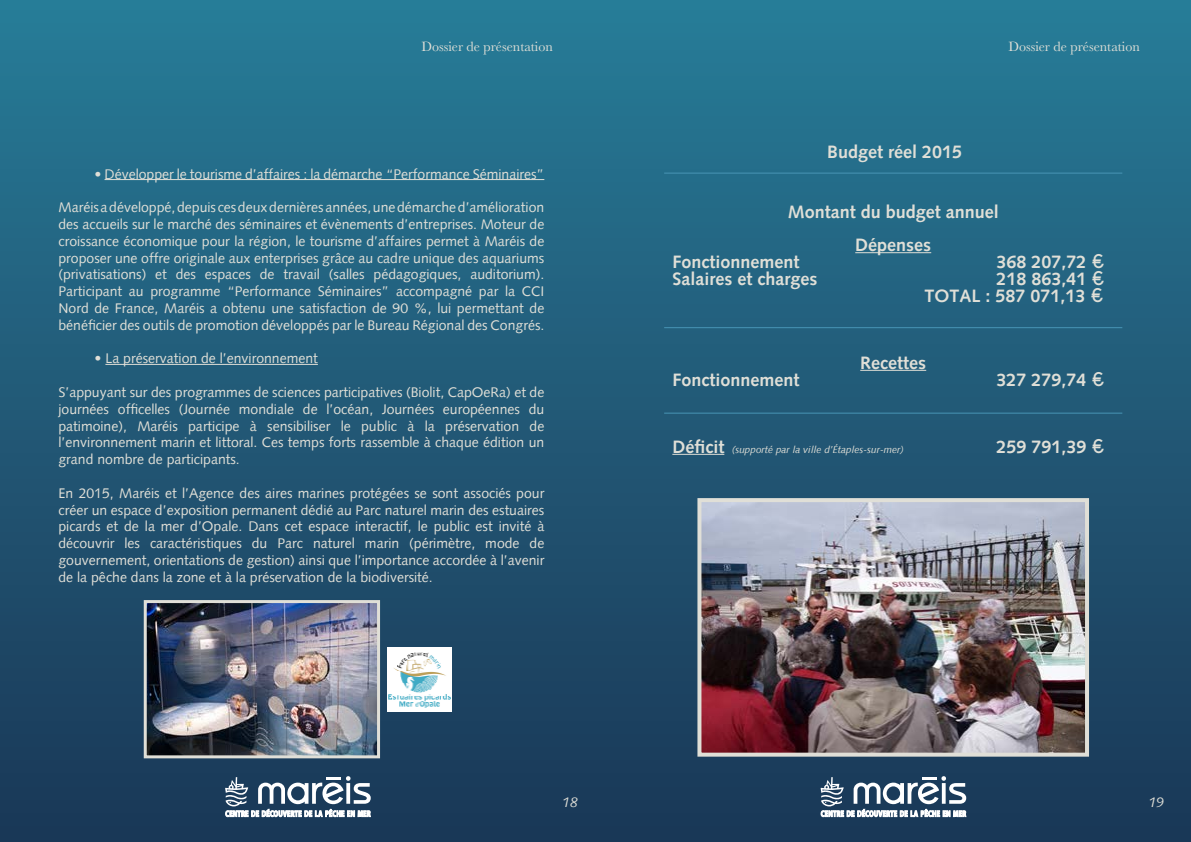
<style>
.page{position:relative;width:1191px;height:842px;background:#fff}
.page>*{position:absolute;margin:0;border:0;box-sizing:border-box;transform-origin:0 0}
.t1{font:700 18px/33.6px "Syntax";color:#e0dfd7;text-align:center}
.t2{font:14px/16.8px "Syntax";color:#e0dfd7;text-align:justify}
.t3{font:14px "Baskerville";color:#e0dfd7}
.t4{font:italic 14px "Syntax";color:#e0dfd7}
.t5{font:italic 10px "Syntax";color:#e0dfd7}
.s1{font-family:"Caviar Dreams"}
.s2{font-weight:700;font-style:normal;font-size:18px}
</style>
<div class="page">
<div style="left:0;top:0;width:595px;height:842px;background:linear-gradient(to bottom,#277c97,#1a3656)"></div>
<svg style="left:225px;top:776px;width:146px;height:46px"></svg>
<div style="left:595px;top:0;width:596px;height:842px;background:linear-gradient(to bottom,#287c98,#1a3656)"></div>
<svg style="left:820px;top:776px;width:146px;height:46px"></svg>
<hr style="left:105px;top:179px;width:439px;height:1px;background:#e0dfd7">
<hr style="left:105px;top:364px;width:213px;height:1px;background:#e0dfd7">
<img style="left:148px;top:604px;width:228px;height:150px">
<div style="left:144px;top:600px;width:236px;height:158px;border:3px solid #e0dfd7"></div>
<img style="left:388px;top:647px;width:64px;height:64px">
<hr style="left:855px;top:252px;width:76px;height:1px;background:#e0dfd7">
<hr style="left:860px;top:370px;width:66px;height:1px;background:#e0dfd7">
<hr style="left:672px;top:454px;width:52px;height:1px;background:#e0dfd7">
<hr style="left:664px;top:173px;width:458px;height:1px;background:#4895b5">
<img style="left:702px;top:503px;width:382px;height:249px">
<div style="left:697px;top:498px;width:392px;height:259px;border:4px solid #e0dfd7"></div>
<hr style="left:664px;top:327px;width:458px;height:1px;background:#4895b5">
<hr style="left:664px;top:413px;width:458px;height:1px;background:#4895b5">
<p class="t3" style="left:421px;top:38px;width:133px">Dossier de présentation</p>
<p class="t3" style="left:1008px;top:38px;width:133px">Dossier de présentation</p>
<p class="t2" style="left:94px;top:166px;width:451px">• Développer le tourisme d’affaires : la démarche “Performance Séminaires”</p>
<p class="t2" style="left:58px;top:200px;width:487px">Maréis a développé, depuis ces deux dernières années, une démarche d’amélioration des accueils sur le marché des séminaires et évènements d’entreprises. Moteur de croissance économique pour la région, le tourisme d’affaires permet à Maréis de proposer une offre originale aux enterprises grâce au cadre unique des aquariums (privatisations) et des espaces de travail (salles pédagogiques, auditorium).<br>Participant au programme “Performance Séminaires” accompagné par la CCI Nord de France, Maréis a obtenu une satisfaction de 90 %, lui permettant de bénéficier des outils de promotion développés par le Bureau Régional des Congrés.</p>
<p class="t2" style="left:94px;top:351px;width:225px">• La préservation de l’environnement</p>
<p class="t2" style="left:58px;top:385px;width:487px">S’appuyant sur des programmes de sciences participatives (Biolit, CapOeRa) et de journées officelles (Journée mondiale de l’océan, Journées européennes du patimoine), Maréis participe à sensibiliser le public à la préservation de l’environnement marin et littoral. Ces temps forts rassemble à chaque édition un grand nombre de participants.</p>
<p class="t2" style="left:58px;top:486px;width:487px">En 2015, Maréis et l’Agence des aires marines protégées se sont associés pour créer un espace d’exposition permanent dédié au Parc naturel marin des estuaires picards et de la mer d’Opale. Dans cet espace interactif, le public est invité à découvrir les caractéristiques du Parc naturel marin (périmètre, mode de gouvernement, orientations de gestion) ainsi que l’importance accordée à l’avenir de la pêche dans la zone et à la préservation de la biodiversité.</p>
<p class="t1" style="left:827px;top:137px;width:137px">Budget réel 2015</p>
<p class="t1" style="left:787px;top:196px;width:213px">Montant du budget annuel<br>Dépenses</p>
<p class="t1" style="left:672px;top:246px;width:129px">Fonctionnement</p>
<p class="t1" style="left:996px;top:246px;width:110px">368 207,72 <span class="s1">€</span></p>
<p class="t1" style="left:672px;top:263px;width:146px">Salaires et charges</p>
<p class="t1" style="left:924px;top:272px;width:182px;line-height:16.8px;text-align:right">218 863,41 <span class="s1">€<br></span>TOTAL : 587 071,13 <span class="s1">€</span></p>
<p class="t1" style="left:860px;top:347px;width:67px">Recettes</p>
<p class="t1" style="left:672px;top:364px;width:129px">Fonctionnement</p>
<p class="t1" style="left:996px;top:364px;width:110px">327 279,74 <span class="s1">€</span></p>
<p class="t5" style="left:672px;top:445px;width:233px"><span class="s2">Déficit</span> (supporté par la ville d’Étaples-sur-mer)</p>
<p class="t1" style="left:996px;top:431px;width:110px">259 791,39 <span class="s1">€</span></p>
<p class="t4" style="left:562px;top:796px;width:17px">18</p>
<p class="t4" style="left:1148px;top:796px;width:17px">19</p>
</div>
